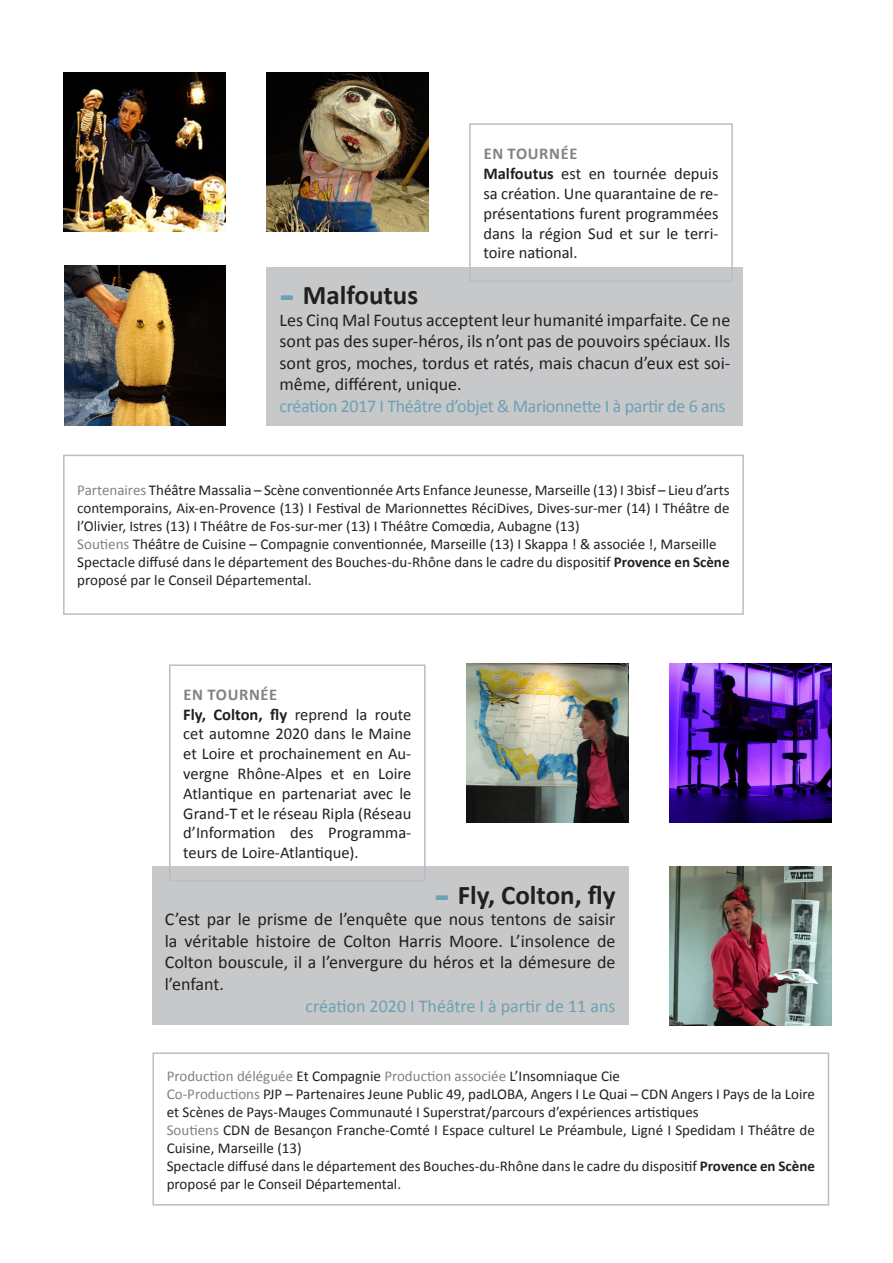
<style>
.page{position:relative;width:893px;height:1263px;background:#fff}
.page>*{position:absolute;margin:0;border:0;box-sizing:border-box;transform-origin:0 0}
.t1{font:700 49.05px "Calibri";color:#6ca1b3}
.t2{font:700 27px "Calibri";color:#231f20}
.t3{font:18px/21.6px "Calibri";color:#231f20;text-align:justify}
.t4{font:18px "Calibri";letter-spacing:-.02em;color:#6ca1b3}
.t5{font:18px "Calibri";color:#6ca1b3}
.t6{font:16.5px/19.8px "Calibri";color:#231f20;text-align:justify}
.t7{font:700 16.5px "Calibri";letter-spacing:.04em;color:#808285}
.t8{font:15px/18px "Calibri";color:#231f20}
.t9{font:15px "Calibri";color:#808285}
.s1{font-weight:700}
.s2{color:#808285}
.s3{color:#231f20}
</style>
<div class="page">
<img style="left:64px;top:72px;width:161px;height:160px">
<img style="left:267px;top:72px;width:161px;height:160px">
<img style="left:65px;top:266px;width:160px;height:159px">
<img style="left:670px;top:866px;width:161px;height:160px">
<img style="left:670px;top:663px;width:161px;height:160px">
<img style="left:467px;top:663px;width:161px;height:160px">
<div style="left:267px;top:267px;width:476px;height:158px;background:#c7c8ca"></div>
<div style="left:63px;top:455px;width:681px;height:160px;border:2px solid #bcbdc0"></div>
<div style="left:152px;top:1052px;width:677px;height:153px;border:2px solid #bcbdc0"></div>
<div style="left:469px;top:123px;width:264px;height:159px;border:2px solid #bcbdc0"></div>
<div style="left:152px;top:866px;width:476px;height:159px;background:#c7c8ca"></div>
<div style="left:169px;top:664px;width:257px;height:217px;border:2px solid #bcbdc0"></div>
<p class="t7" style="left:484px;top:142px;width:95px">EN TOURNÉE</p>
<p class="t6" style="left:483px;top:163px;width:237px"><span class="s1">Malfoutus</span> est en tournée depuis sa création. Une quarantaine de re&shy;présentations furent programmées dans la région Sud et sur le terri&shy;toire national.</p>
<p class="t1" style="left:280px;top:262px;width:17px">-</p>
<p class="t2" style="left:303px;top:276px;width:117px">Malfoutus</p>
<p class="t3" style="left:280px;top:308px;width:452px">Les Cinq Mal Foutus acceptent leur humanité imparfaite. Ce ne sont pas des super-héros, ils n’ont pas de pouvoirs spéciaux. Ils sont gros, moches, tordus et ratés, mais chacun d’eux est soi&shy;même, différent, unique.</p>
<p class="t4" style="left:280px;top:395px;width:447px">création 2017 I Théâtre d’objet &amp; Marionnette I à partir de 6 ans</p>
<p class="t8" style="left:77px;top:481px;width:654px;text-align:justify"><span class="s2">Partenaires</span> Théâtre Massalia – Scène conventionnée Arts Enfance Jeunesse, Marseille (13) I 3bisf – Lieu d’arts contemporains, Aix-en-Provence (13) I Festival de Marionnettes RéciDives, Dives-sur-mer (14) I Théâtre de l’Olivier, Istres (13) I Théâtre de Fos-sur-mer (13) I Théâtre Comœdia, Aubagne (13)</p>
<p class="t8" style="left:77px;top:535px;width:641px"><span class="s2">Soutiens</span> Théâtre de Cuisine – Compagnie conventionnée, Marseille (13) I Skappa ! &amp; associée !, Marseille</p>
<p class="t8" style="left:77px;top:553px;width:654px">Spectacle diffusé dans le département des Bouches-du-Rhône dans le cadre du dispositif <span class="s1">Provence en Scène </span>proposé par le Conseil Départemental.</p>
<p class="t7" style="left:184px;top:683px;width:95px">EN TOURNÉE</p>
<p class="t6" style="left:183px;top:703px;width:230px"><span class="s1">Fly, Colton, fly</span> reprend la route cet automne 2020 dans le Maine et Loire et prochainement en Au&shy;vergne Rhône-Alpes et en Loire Atlantique en partenariat avec le Grand-T et le réseau Ripla (Réseau d’Information des Programma&shy;teurs de Loire-Atlantique).</p>
<p class="t1" style="left:435px;top:862px;width:17px">-</p>
<p class="t2" style="left:458px;top:875px;width:159px">Fly, Colton, fly</p>
<p class="t3" style="left:165px;top:907px;width:452px">C’est par le prisme de l’enquête que nous tentons de saisir la véritable histoire de Colton Harris Moore. L’insolence de Colton bouscule, il a l’envergure du héros et la démesure de l’enfant.</p>
<p class="t5" style="left:306px;top:994px;width:311px">création 2020 I Théâtre I à partir de 11 ans</p>
<p class="t9" style="left:167px;top:1066px;width:455px">Production déléguée <span class="s3">Et Compagnie</span> Production associée <span class="s3">L’Insomniaque Cie</span></p>
<p class="t8" style="left:167px;top:1084px;width:650px"><span class="s2">Co-Productions</span> PJP – Partenaires Jeune Public 49, padLOBA, Angers I Le Quai – CDN Angers I Pays de la Loire et Scènes de Pays-Mauges Communauté I Superstrat/parcours d’expériences artistiques</p>
<p class="t8" style="left:167px;top:1120px;width:650px"><span class="s2">Soutiens</span> CDN de Besançon Franche-Comté I Espace culturel Le Préambule, Ligné I Spedidam I Théâtre de<br>Cuisine, Marseille (13)</p>
<p class="t8" style="left:167px;top:1156px;width:650px">Spectacle diffusé dans le département des Bouches-du-Rhône dans le cadre du dispositif <span class="s1">Provence en Scène </span>proposé par le Conseil Départemental.</p>
</div>
